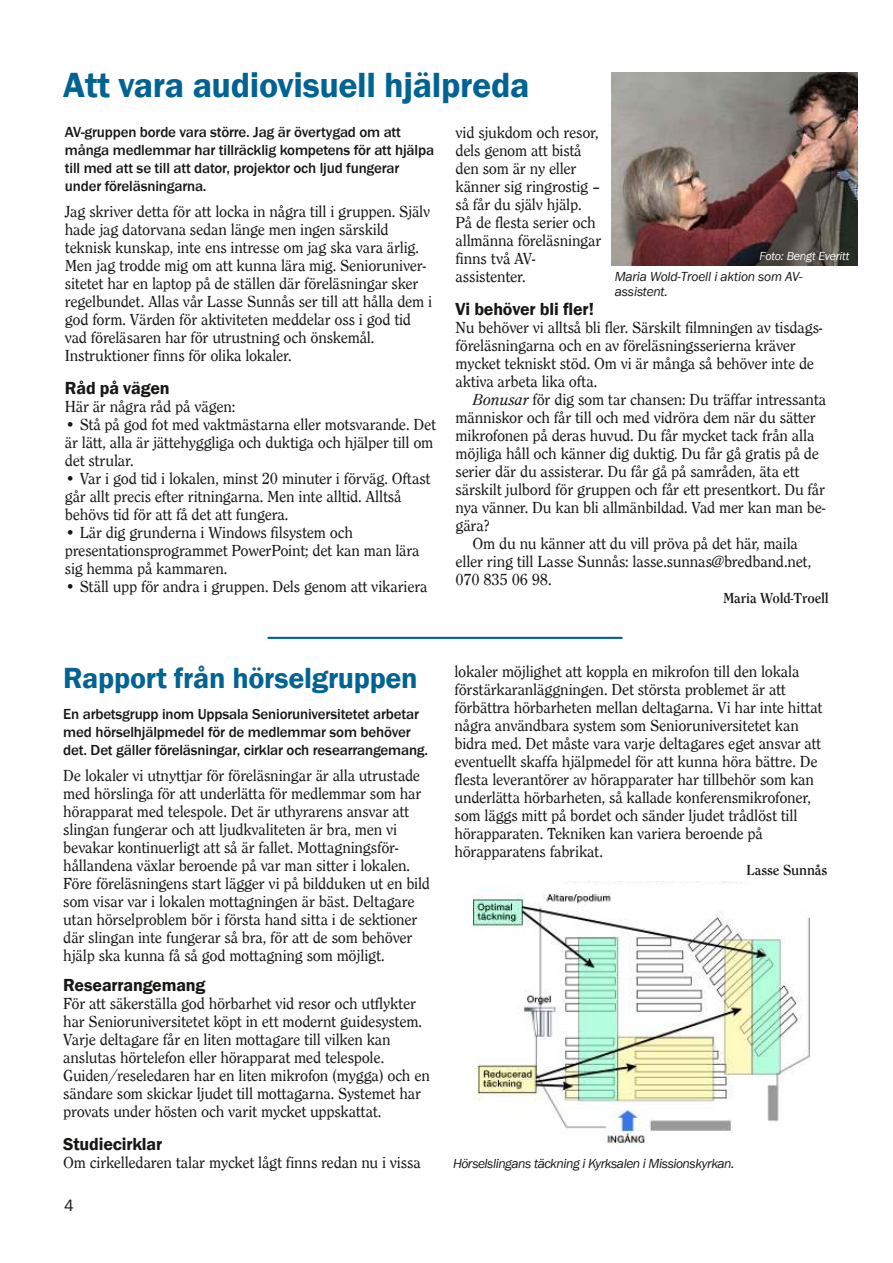
<style>
.page{position:relative;width:893px;height:1263px;background:#fff}
.page>*{position:absolute;margin:0;border:0;box-sizing:border-box;transform-origin:0 0}
.t1{font:600 36px "Franklin Gothic Pro";letter-spacing:-.01em;color:#006392}
.t2{font:600 30px "Franklin Gothic Pro";letter-spacing:-.01em;color:#006392}
.t3{font:600 18px "Franklin Gothic Pro";letter-spacing:-.01em;color:#171715}
.t4{font:16.5px/18px "Clearface Pro";letter-spacing:-.01em;color:#171715}
.t5{font:16.5px "Franklin Gothic Pro";color:#171715}
.t6{font:500 15px/18px "Franklin Gothic Pro";letter-spacing:-.01em;color:#171715}
.t7{font:700 15px "Clearface Pro";letter-spacing:-.01em;color:#171715}
.t8{font:italic 13.5px/15px "Franklin Gothic Pro";letter-spacing:-.03em;color:#171715}
.t9{font:italic 12px "Franklin Gothic Pro";letter-spacing:-.02em;color:#fff}
.s1{font-style:italic}
</style>
<div class="page">
<img style="left:611px;top:72px;width:246px;height:194px">
<img style="left:474px;top:882px;width:335px;height:262px">
<hr style="left:268px;top:637px;width:354px;height:2px;background:#006392">
<h1 class="t1" style="left:63px;top:70px;width:468px">Att vara audiovisuell hjälpreda</h1>
<p class="t6" style="left:65px;top:123px;width:371px">AV-gruppen borde vara större. Jag är övertygad om att många medlemmar har tillräcklig kompetens för att hjälpa till med att se till att dator, projektor och ljud fungerar under föreläsningarna.</p>
<p class="t4" style="left:65px;top:201px;width:369px">Jag skriver detta för att locka in några till i gruppen. Själv hade jag datorvana sedan länge men ingen särskild teknisk kunskap, inte ens intresse om jag ska vara ärlig.<br>Men jag trodde mig om att kunna lära mig. Senioruniver&shy;sitetet har en laptop på de ställen där föreläsningar sker regelbundet. Allas vår Lasse Sunnås ser till att hålla dem i god form. Värden för aktiviteten meddelar oss i god tid vad föreläsaren har för utrustning och önskemål.<br>Instruktioner finns för olika lokaler.</p>
<p class="t3" style="left:65px;top:380px;width:106px">Råd på vägen</p>
<p class="t4" style="left:65px;top:396px;width:172px">Här är några råd på vägen:</p>
<p class="t4" style="left:65px;top:414px;width:373px">• Stå på god fot med vaktmästarna eller motsvarande. Det är lätt, alla är jättehyggliga och duktiga och hjälper till om det strular.</p>
<p class="t4" style="left:65px;top:468px;width:367px">• Var i god tid i lokalen, minst 20 minuter i förväg. Oftast går allt precis efter ritningarna. Men inte alltid. Alltså behövs tid för att få det att fungera.</p>
<p class="t4" style="left:65px;top:522px;width:356px">• Lär dig grunderna i Windows filsystem och presentationsprogrammet PowerPoint; det kan man lära sig hemma på kammaren.</p>
<p class="t4" style="left:65px;top:576px;width:364px">• Ställ upp för andra i gruppen. Dels genom att vikariera</p>
<p class="t4" style="left:456px;top:123px;width:147px">vid sjukdom och resor, dels genom att bistå den som är ny eller känner sig ringrostig – så får du själv hjälp.<br>På de flesta serier och allmänna föreläsningar finns två AV&shy;assistenter.</p>
<p class="t3" style="left:456px;top:301px;width:140px">Vi behöver bli fler!</p>
<p class="t4" style="left:456px;top:318px;width:368px">Nu behöver vi alltså bli fler. Särskilt filmningen av tisdags&shy;föreläsningarna och en av föreläsningsserierna kräver mycket tekniskt stöd. Om vi är många så behöver inte de aktiva arbeta lika ofta.</p>
<p class="t4" style="left:473px;top:390px;width:355px"><span class="s1">Bonusar</span> för dig som tar chansen: Du träffar intressanta</p>
<p class="t4" style="left:456px;top:408px;width:362px">människor och får till och med vidröra dem när du sätter</p>
<p class="t4" style="left:456px;top:426px;width:360px">mikrofonen på deras huvud. Du får mycket tack från alla</p>
<p class="t4" style="left:456px;top:444px;width:365px">möjliga håll och känner dig duktig. Du får gå gratis på de</p>
<p class="t4" style="left:456px;top:462px;width:346px">serier där du assisterar. Du får gå på samråden, äta ett</p>
<p class="t4" style="left:456px;top:480px;width:371px">särskilt julbord för gruppen och får ett presentkort. Du får</p>
<p class="t4" style="left:456px;top:498px;width:371px">nya vänner. Du kan bli allmänbildad. Vad mer kan man be-</p>
<p class="t4" style="left:456px;top:516px;width:36px">gära?</p>
<p class="t4" style="left:473px;top:534px;width:327px">Om du nu känner att du vill pröva på det här, maila</p>
<p class="t4" style="left:456px;top:552px;width:357px">eller ring till Lasse Sunnås: lasse.sunnas@bredband.net,</p>
<p class="t4" style="left:456px;top:570px;width:98px">070 835 06 98.</p>
<p class="t7" style="left:723px;top:589px;width:107px">Maria Wold-Troell</p>
<p class="t9" style="left:760px;top:251px;width:91px">Foto: Bengt Everitt</p>
<p class="t8" style="left:615px;top:269px;width:189px">Maria Wold-Troell i aktion som AV&shy;assistent.</p>
<h2 class="t2" style="left:63px;top:665px;width:356px">Rapport från hörselgruppen</h2>
<p class="t6" style="left:63px;top:705px;width:366px">En arbetsgrupp inom Uppsala Senioruniversitetet arbetar med hörselhjälpmedel för de medlemmar som behöver det. Det gäller föreläsningar, cirklar och researrangemang.</p>
<p class="t4" style="left:63px;top:765px;width:368px">De lokaler vi utnyttjar för föreläsningar är alla utrustade med hörslinga för att underlätta för medlemmar som har hörapparat med telespole. Det är uthyrarens ansvar att slingan fungerar och att ljudkvaliteten är bra, men vi bevakar kontinuerligt att så är fallet. Mottagningsför&shy;hållandena växlar beroende på var man sitter i lokalen.<br>Före föreläsningens start lägger vi på bildduken ut en bild som visar var i lokalen mottagningen är bäst. Deltagare utan hörselproblem bör i första hand sitta i de sektioner där slingan inte fungerar så bra, för att de som behöver hjälp ska kunna få så god mottagning som möjligt.</p>
<p class="t3" style="left:63px;top:977px;width:144px">Researrangemang</p>
<p class="t4" style="left:63px;top:993px;width:368px">För att säkerställa god hörbarhet vid resor och utflykter har Senioruniversitetet köpt in ett modernt guidesystem.<br>Varje deltagare får en liten mottagare till vilken kan anslutas hörtelefon eller hörapparat med telespole.<br>Guiden/reseledaren har en liten mikrofon (mygga) och en sändare som skickar ljudet till mottagarna. Systemet har provats under hösten och varit mycket uppskattat.</p>
<p class="t3" style="left:63px;top:1136px;width:101px">Studiecirklar</p>
<p class="t4" style="left:63px;top:1152px;width:359px">Om cirkelledaren talar mycket lågt finns redan nu i vissa</p>
<p class="t5" style="left:64px;top:1196px;width:11px">4</p>
<p class="t4" style="left:454px;top:662px;width:369px">lokaler möjlighet att koppla en mikrofon till den lokala förstärkaranläggningen. Det största problemet är att förbättra hörbarheten mellan deltagarna. Vi har inte hittat några användbara system som Senioruniversitetet kan bidra med. Det måste vara varje deltagares eget ansvar att eventuellt skaffa hjälpmedel för att kunna höra bättre. De flesta leverantörer av hörapparater har tillbehör som kan underlätta hörbarheten, så kallade konferensmikrofoner, som läggs mitt på bordet och sänder ljudet trådlöst till hörapparaten. Tekniken kan variera beroende på hörapparatens fabrikat.</p>
<p class="t7" style="left:746px;top:861px;width:82px">Lasse Sunnås</p>
<p class="t8" style="left:453px;top:1157px;width:283px">Hörselslingans täckning i Kyrksalen i Missionskyrkan.</p>
</div>
